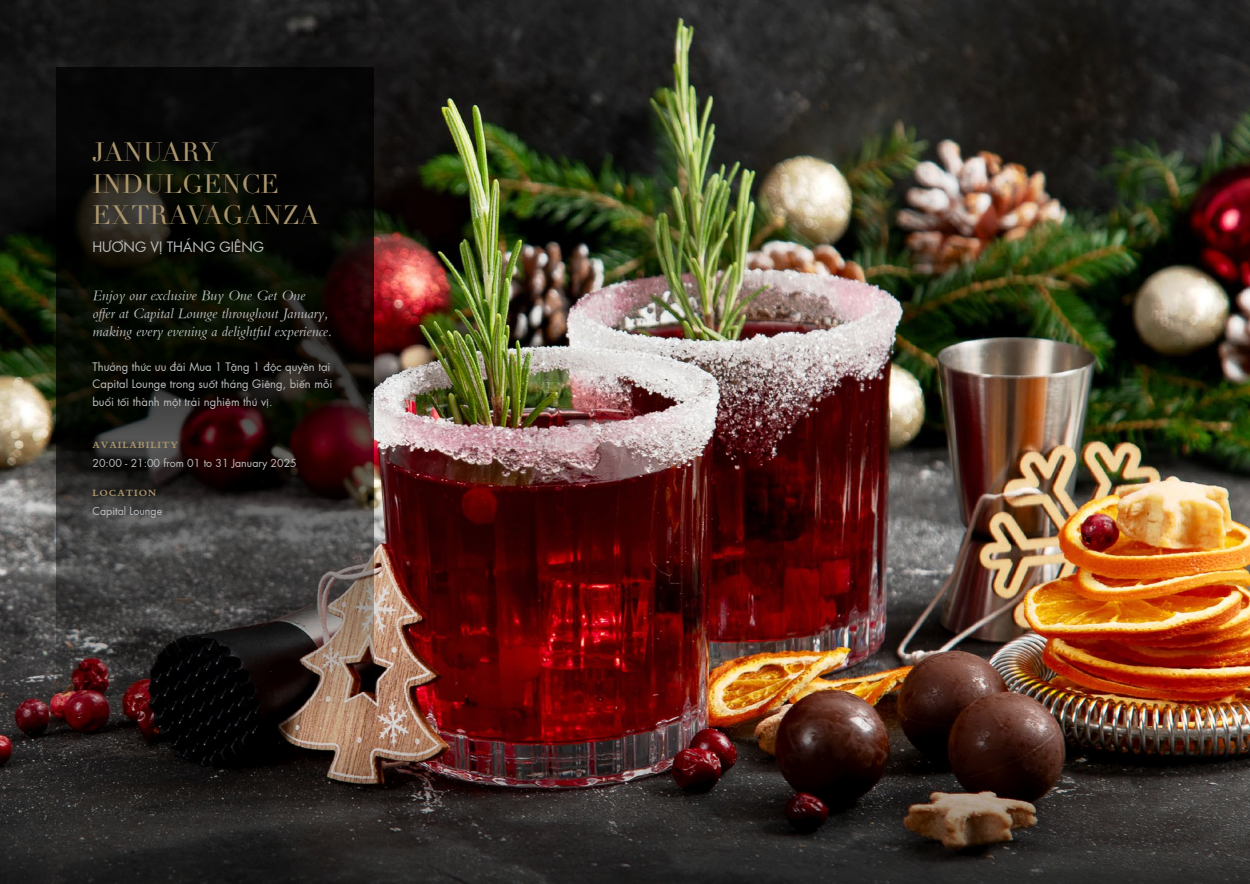
<style>
.page{position:relative;width:1250px;height:884px;background:#fff}
.page>*{position:absolute;margin:0;border:0;box-sizing:border-box;transform-origin:0 0}
.t1{font:26.25px/31.5px "Didot LT Pro";letter-spacing:.01em;color:#ab966d}
.t2{font:italic 15px/18px "SFU Bembo";color:#bcbec0}
.t3{font:300 13.75px "SFU Futura";color:#bcbec0}
.t4{font:300 11.25px/17.5px "SFU Futura";color:#bcbec0}
.t5{font:300 10.62px "SFU Futura";color:#bcbec0}
.t6{font:700 10px "SFU Bembo";letter-spacing:.1em;color:#ab966d}
</style>
<div class="page">
<img style="left:0;top:0;width:1250px;height:884px">
<svg style="left:56px;top:68px;width:318px;height:671px;background:#211d1a"></svg>
<h1 class="t1" style="left:92px;top:137px;width:228px">JANUARY<br>INDULGENCE<br>EXTRAVAGANZA</h1>
<p class="t3" style="left:92px;top:236px;width:173px">HƯƠNG VỊ THÁNG GIÊNG</p>
<p class="t2" style="left:92px;top:284px;width:241px">Enjoy our exclusive Buy One Get One<br>offer at Capital Lounge throughout January, making every evening a delightful experience.</p>
<p class="t4" style="left:92px;top:357px;width:241px">Thưởng thức ưu đãi Mua 1 Tặng 1 độc quyền tại<br>Capital Lounge trong suốt tháng Giêng, biến mỗi buổi tối thành một trải nghiệm thú vị.</p>
<p class="t6" style="left:92px;top:437px;width:87px">AVAILABILITY</p>
<p class="t5" style="left:92px;top:455px;width:206px">20:00 - 21:00 from 01 to 31 January 2025</p>
<p class="t6" style="left:92px;top:485px;width:65px">LOCATION</p>
<p class="t5" style="left:92px;top:503px;width:71px">Capital Lounge</p>
</div>
